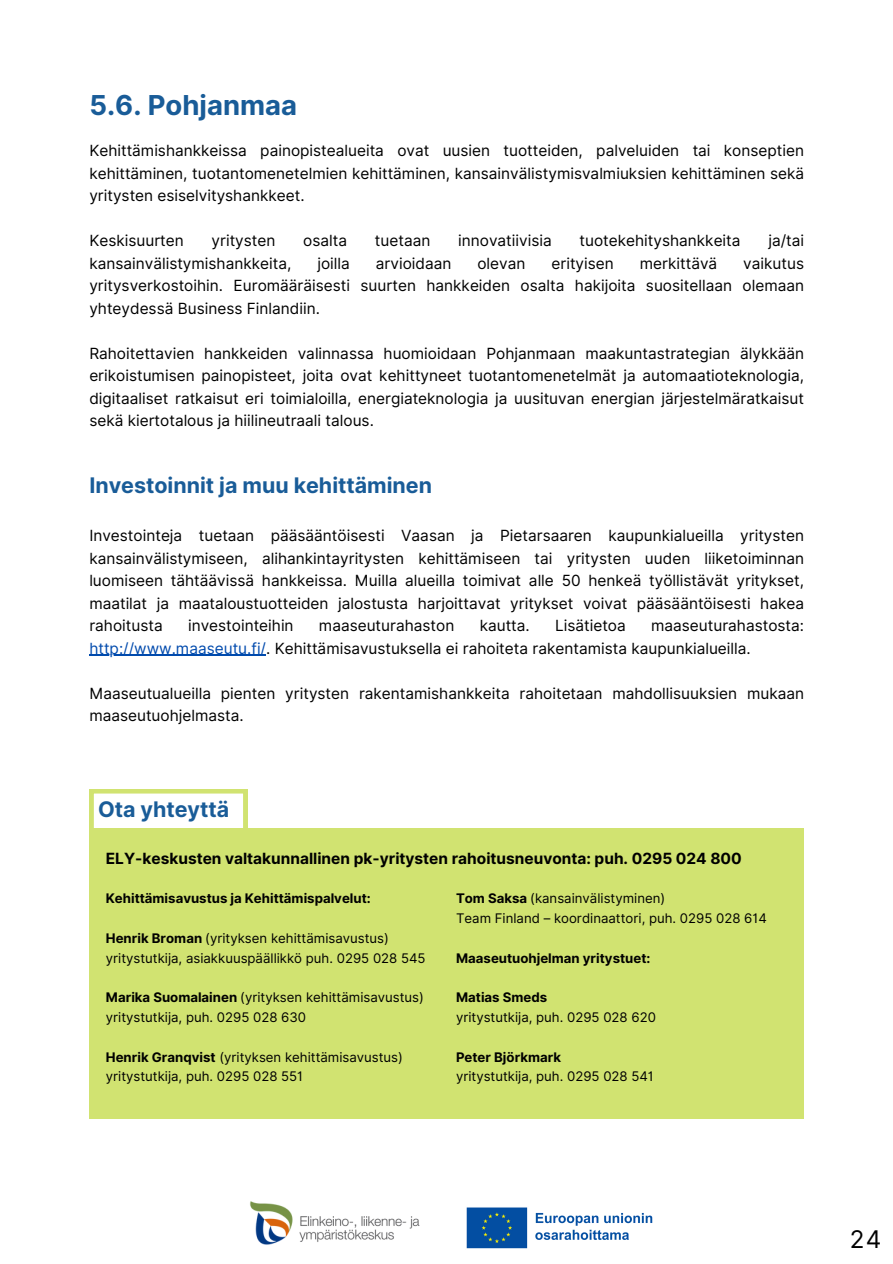
<style>
.page{position:relative;width:893px;height:1264px;background:#fff}
.page>*{position:absolute;margin:0;border:0;box-sizing:border-box;transform-origin:0 0}
.t1{font:700 27.45px "Inter";color:#195c98}
.t2{font:24.3px "Inter";color:#000}
.t3{font:700 21.45px "Inter";color:#195c98}
.t4{font:15.45px/22.5px "Inter";color:#000;text-align:justify}
.t5{font:700 15.45px "Inter";color:#000}
.t6{font:13.2px/19.8px "Inter";color:#000}
.t7{font:700 13.2px "Inter";color:#000}
.s1{color:#004aad}
.s2{font-weight:700}
</style>
<div class="page">
<hr style="left:89px;top:655px;width:177px;height:1px;background:#004aad">
<div style="left:89px;top:828px;width:714px;height:290px;background:#d1e371"></div>
<img style="left:466px;top:1207px;width:187px;height:42px">
<img style="left:250px;top:1201px;width:170px;height:44px">
<svg style="left:89px;top:789px;width:158px;height:39px"></svg>
<h1 class="t1" style="left:89px;top:88px;width:209px">5.6. Pohjanmaa</h1>
<p class="t4" style="left:89px;top:139px;width:716px">Kehittämishankkeissa painopistealueita ovat uusien tuotteiden, palveluiden tai konseptien kehittäminen, tuotantomenetelmien kehittäminen, kansainvälistymisvalmiuksien kehittäminen sekä yritysten esiselvityshankkeet.</p>
<p class="t4" style="left:89px;top:229px;width:96px">Keskisuurten</p>
<p class="t4" style="left:211px;top:229px;width:65px">yritysten</p>
<p class="t4" style="left:303px;top:229px;width:45px">osalta</p>
<p class="t4" style="left:375px;top:229px;width:57px">tuetaan</p>
<p class="t4" style="left:458px;top:229px;width:95px">innovatiivisia</p>
<p class="t4" style="left:579px;top:229px;width:162px">tuotekehityshankkeita</p>
<p class="t4" style="left:768px;top:229px;width:37px">ja/tai</p>
<p class="t4" style="left:89px;top:252px;width:203px">kansainvälistymishankkeita,</p>
<p class="t4" style="left:317px;top:252px;width:34px">joilla</p>
<p class="t4" style="left:376px;top:252px;width:77px">arvioidaan</p>
<p class="t4" style="left:477px;top:252px;width:50px">olevan</p>
<p class="t4" style="left:551px;top:252px;width:64px">erityisen</p>
<p class="t4" style="left:639px;top:252px;width:79px">merkittävä</p>
<p class="t4" style="left:89px;top:252px;width:716px;text-indent:654px">vaikutus yritysverkostoihin. Euromääräisesti suurten hankkeiden osalta hakijoita suositellaan olemaan yhteydessä Business Finlandiin.</p>
<p class="t4" style="left:89px;top:342px;width:716px">Rahoitettavien hankkeiden valinnassa huomioidaan Pohjanmaan maakuntastrategian älykkään erikoistumisen painopisteet, joita ovat kehittyneet tuotantomenetelmät ja automaatioteknologia, digitaaliset ratkaisut eri toimialoilla, energiateknologia ja uusituvan energian järjestelmäratkaisut sekä kiertotalous ja hiilineutraali talous.</p>
<h3 class="t3" style="left:89px;top:472px;width:344px">Investoinnit ja muu kehittäminen</h3>
<p class="t4" style="left:89px;top:524px;width:716px">Investointeja tuetaan pääsääntöisesti Vaasan ja Pietarsaaren kaupunkialueilla yritysten kansainvälistymiseen, alihankintayritysten kehittämiseen tai yritysten uuden liiketoiminnan luomiseen tähtäävissä hankkeissa. Muilla alueilla toimivat alle 50 henkeä työllistävät yritykset, maatilat ja maataloustuotteiden jalostusta harjoittavat yritykset voivat pääsääntöisesti hakea rahoitusta</p>
<p class="t4" style="left:188px;top:614px;width:107px">investointeihin</p>
<p class="t4" style="left:319px;top:614px;width:137px">maaseuturahaston</p>
<p class="t4" style="left:479px;top:614px;width:52px">kautta.</p>
<p class="t4" style="left:555px;top:614px;width:72px">Lisätietoa</p>
<p class="t4" style="left:89px;top:614px;width:716px;text-indent:561px">maaseuturahastosta: <span class="s1">http://www.maaseutu.fi/</span>. Kehittämisavustuksella ei rahoiteta rakentamista kaupunkialueilla.</p>
<p class="t4" style="left:89px;top:682px;width:716px">Maaseutualueilla pienten yritysten rakentamishankkeita rahoitetaan mahdollisuuksien mukaan maaseutuohjelmasta.</p>
<h3 class="t3" style="left:98px;top:796px;width:133px">Ota yhteyttä</h3>
<p class="t5" style="left:106px;top:848px;width:637px">ELY-keskusten valtakunnallinen pk-yritysten rahoitusneuvonta: puh. 0295 024 800</p>
<p class="t7" style="left:106px;top:890px;width:266px">Kehittämisavustus ja Kehittämispalvelut:</p>
<p class="t6" style="left:106px;top:928px;width:321px"><span class="s2">Henrik Broman</span> (yrityksen kehittämisavustus) yritystutkija, asiakkuuspäällikkö puh. 0295 028 545</p>
<p class="t6" style="left:106px;top:987px;width:319px"><span class="s2">Marika Suomalainen</span> (yrityksen kehittämisavustus) yritystutkija, puh. 0295 028 630</p>
<p class="t6" style="left:106px;top:1046px;width:298px"><span class="s2">Henrik Granqvist</span> (yrityksen kehittämisavustus) yritystutkija, puh. 0295 028 551</p>
<p class="t6" style="left:456px;top:888px;width:312px"><span class="s2">Tom Saksa</span> (kansainvälistyminen)<br>Team Finland – koordinaattori, puh. 0295 028 614</p>
<p class="t7" style="left:456px;top:949px;width:196px">Maaseutuohjelman yritystuet:</p>
<p class="t7" style="left:456px;top:989px;width:93px">Matias Smeds</p>
<p class="t6" style="left:456px;top:1007px;width:201px">yritystutkija, puh. 0295 028 620</p>
<p class="t7" style="left:456px;top:1048px;width:106px">Peter Björkmark</p>
<p class="t6" style="left:456px;top:1066px;width:199px">yritystutkija, puh. 0295 028 541</p>
<h2 class="t2" style="left:849px;top:1224px;width:33px">24</h2>
</div>
